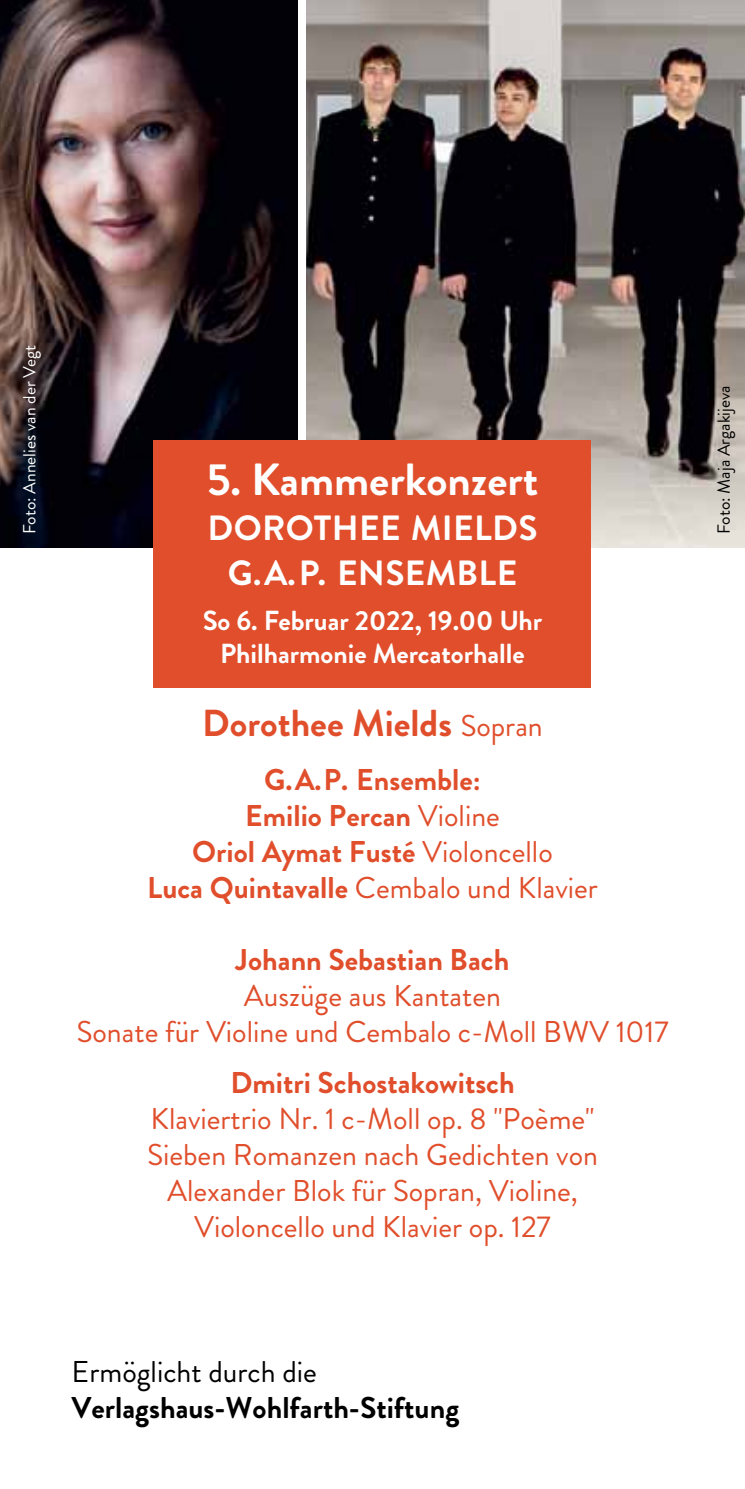
<style>
.page{position:relative;width:745px;height:1489px;background:#fff}
.page>*{position:absolute;margin:0;border:0;box-sizing:border-box;transform-origin:0 0}
.t1{font:700 45px "Brandon";color:#fff}
.t2{font:700 37.5px "Brandon";color:#e04e2b}
.t3{font:700 35px/45px "Brandon";letter-spacing:.01em;color:#fff;text-align:center}
.t4{font:30px/36px "Brandon";color:#e04e2b;text-align:center}
.t5{font:700 30px/36px "Brandon";color:#e04e2b;text-align:center}
.t6{font:700 30px "Brandon";color:#000}
.t7{font:30px "Brandon";color:#000}
.t8{font:700 27.5px/33px "Brandon";color:#fff;text-align:center}
.t9{font:17.5px "Brandon";color:#fff}
.t10{font:17.5px "Brandon";color:#000}
.s1{font-weight:400;font-size:30px}
.s2{font-weight:400}
</style>
<div class="page">
<img style="left:306px;top:0;width:438px;height:547px">
<img style="left:0;top:0;width:298px;height:547px">
<div style="left:153px;top:440px;width:438px;height:247px;background:#e04e2b"></div>
<p class="t9" style="left:17px;top:534px;width:190px;rotate:-90deg">Foto: Annelies van der Vegt</p>
<h1 class="t1" style="left:206px;top:448px;width:333px">5. Kammerkonzert</h1>
<p class="t3" style="left:207px;top:506px;width:331px">DOROTHEE MIELDS<br>G.A.P. ENSEMBLE</p>
<p class="t8" style="left:202px;top:604px;width:341px">So 6. Februar 2022, 19.00 Uhr<br>Philharmonie Mercatorhalle</p>
<p class="t2" style="left:202px;top:696px;width:342px">Dorothee Mields <span class="s1">Sopran</span></p>
<p class="t5" style="left:147px;top:762px;width:452px">G.A.P. Ensemble:<br>Emilio Percan <span class="s2">Violine<br></span>Oriol Aymat Fusté <span class="s2">Violoncello<br></span>Luca Quintavalle <span class="s2">Cembalo und Klavier</span></p>
<p class="t5" style="left:235px;top:942px;width:275px">Johann Sebastian Bach</p>
<p class="t4" style="left:76px;top:978px;width:593px">Auszüge aus Kantaten<br>Sonate für Violine und Cembalo c-Moll BWV 1017</p>
<p class="t5" style="left:230px;top:1065px;width:286px">Dmitri Schostakowitsch</p>
<p class="t4" style="left:147px;top:1101px;width:452px">Klaviertrio Nr. 1 c-Moll op. 8 "Poème" Sieben Romanzen nach Gedichten von Alexander Blok für Sopran, Violine, Violoncello und Klavier op. 127</p>
<p class="t7" style="left:72px;top:1350px;width:246px">Ermöglicht durch die</p>
<p class="t6" style="left:72px;top:1386px;width:389px">Verlagshaus-Wohlfarth-Stiftung</p>
<p class="t10" style="left:711px;top:534px;width:150px;rotate:-90deg">Foto: Maja Argakijeva</p>
</div>
